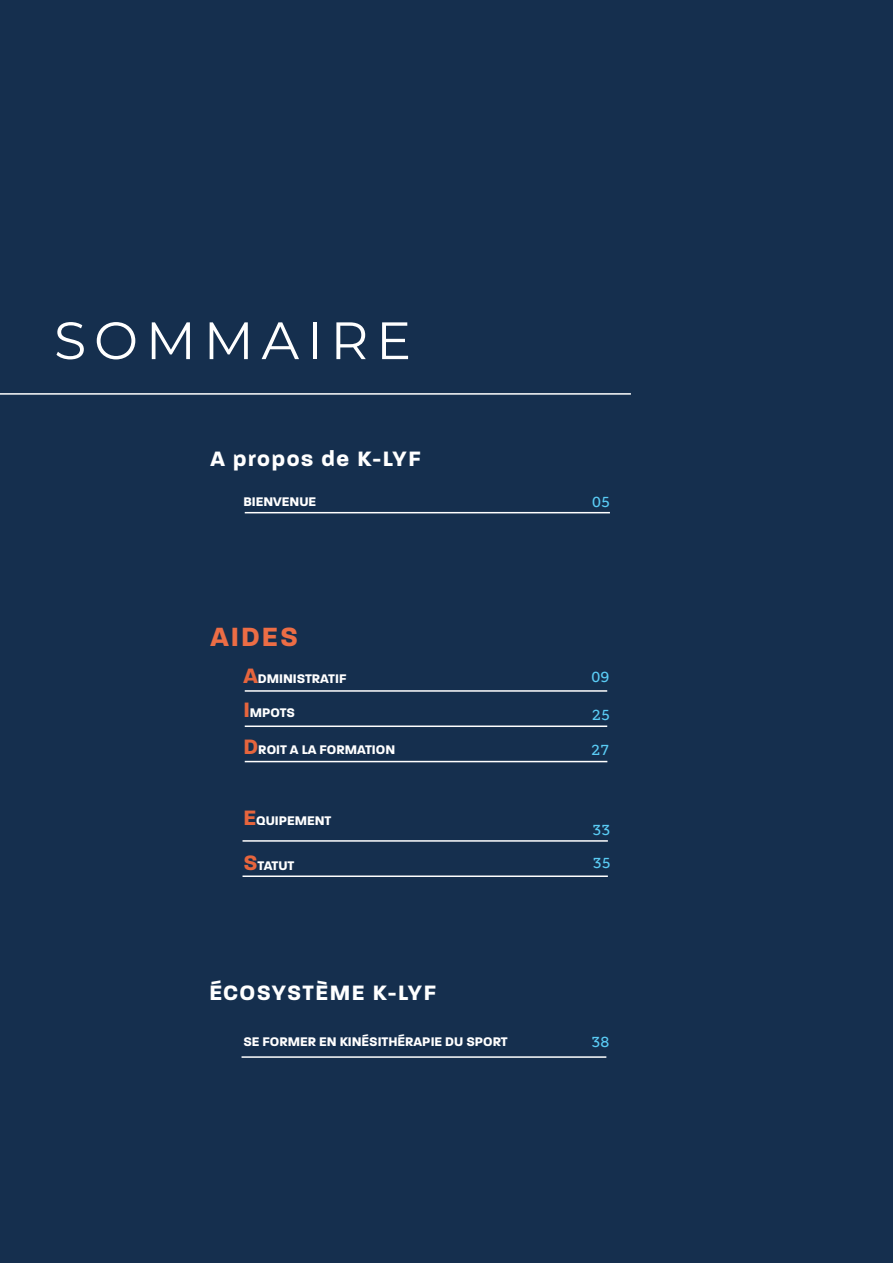
<style>
.page{position:relative;width:893px;height:1263px;background:#152f4e}
.page>*{position:absolute;margin:0;border:0;box-sizing:border-box;transform-origin:0 0}
.t1{font:52.5px "Montserrat";letter-spacing:.145em;color:#fff}
.t2{font:700 28.5px "Paralucent";letter-spacing:.07em;color:#ec6d45}
.t3{font:700 22.5px "Paralucent";letter-spacing:.05em;color:#fff}
.t4{font:700 22.5px "Paralucent";letter-spacing:.07em;color:#fff}
.t5{font:700 13.5px "Paralucent";color:#fff}
.t6{font:500 13.5px "Mokoko";color:#5accf5}
.s1{font-size:22.5px;color:#e6653d}
</style>
<div class="page">
<hr style="left:0;top:393px;width:631px;height:2px;background:#fff">
<hr style="left:245px;top:512px;width:365px;height:1px;background:#fff">
<hr style="left:243px;top:840px;width:365px;height:2px;background:#fff">
<hr style="left:243px;top:875px;width:365px;height:2px;background:#fff">
<hr style="left:245px;top:690px;width:362px;height:2px;background:#fff">
<hr style="left:245px;top:725px;width:362px;height:2px;background:#fff">
<hr style="left:245px;top:761px;width:362px;height:1px;background:#fff">
<hr style="left:242px;top:1056px;width:364px;height:2px;background:#fff">
<h1 class="t1" style="left:54px;top:304px;width:359px">SOMMAIRE</h1>
<h3 class="t4" style="left:210px;top:445px;width:211px">A propos de K-LYF</h3>
<p class="t5" style="left:243px;top:493px;width:74px">BIENVENUE</p>
<p class="t6" style="left:592px;top:493px;width:19px">05</p>
<h2 class="t2" style="left:210px;top:620px;width:89px">AIDES</h2>
<p class="t5" style="left:243px;top:670px;width:104px"><span class="s1">A</span>DMINISTRATIF</p>
<p class="t6" style="left:591px;top:667px;width:19px">09</p>
<p class="t5" style="left:243px;top:704px;width:53px"><span class="s1">I</span>MPOTS</p>
<p class="t6" style="left:592px;top:706px;width:19px">25</p>
<p class="t5" style="left:243px;top:741px;width:153px"><span class="s1">D</span>ROIT A LA FORMATION</p>
<p class="t6" style="left:591px;top:740px;width:19px">27</p>
<p class="t5" style="left:243px;top:812px;width:89px"><span class="s1">E</span>QUIPEMENT</p>
<p class="t6" style="left:593px;top:820px;width:19px">33</p>
<p class="t5" style="left:243px;top:857px;width:53px"><span class="s1">S</span>TATUT</p>
<p class="t6" style="left:593px;top:854px;width:19px">35</p>
<h3 class="t3" style="left:209px;top:979px;width:228px">ÉCOSYSTÈME K-LYF</h3>
<p class="t5" style="left:243px;top:1033px;width:266px">SE FORMER EN KINÉSITHÉRAPIE DU SPORT</p>
<p class="t6" style="left:591px;top:1032px;width:19px">38</p>
</div>
